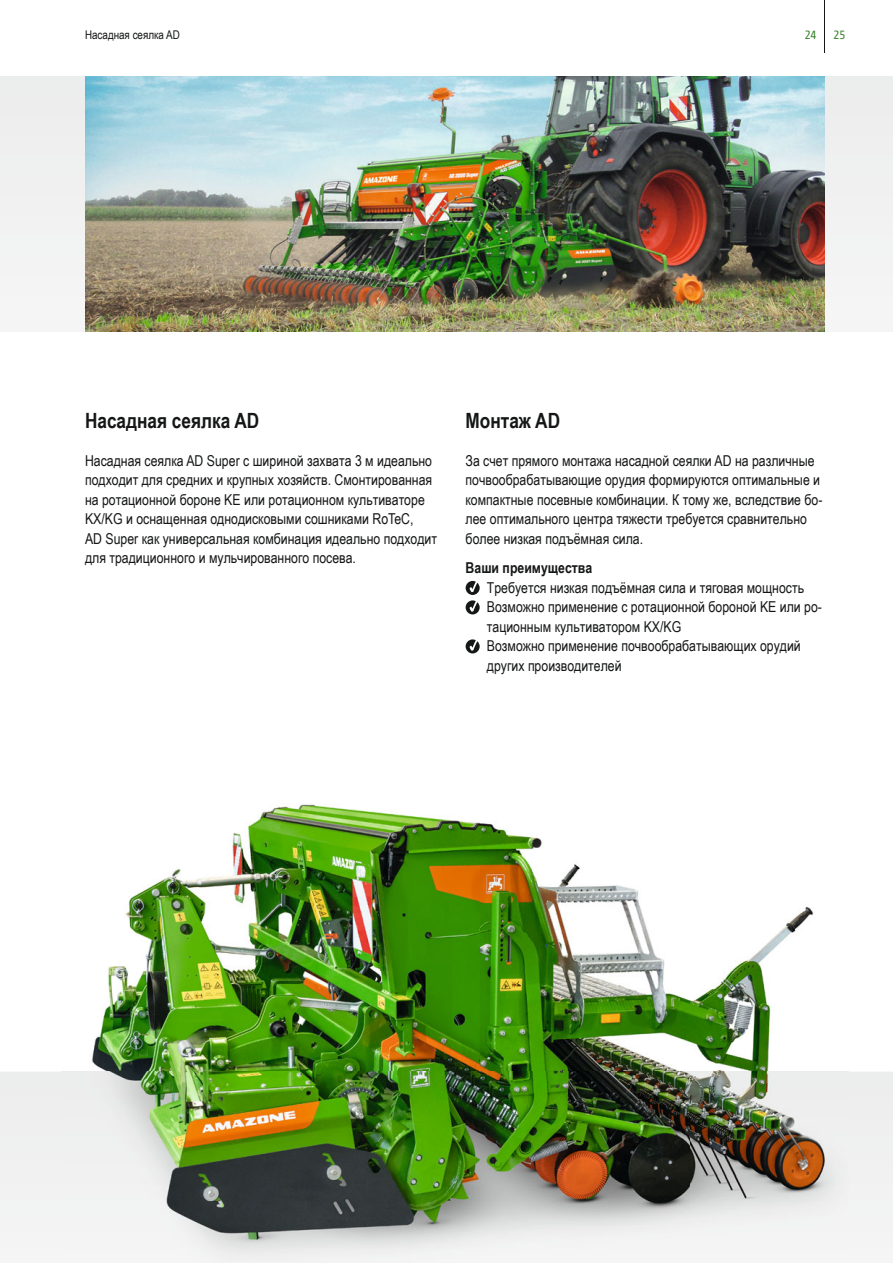
<style>
.page{position:relative;width:893px;height:1263px;background:#fff}
.page>*{position:absolute;margin:0;border:0;box-sizing:border-box;transform-origin:0 0}
.t1{font:700 21px "Arial Narrow";color:#151616}
.t2{font:15px/19.5px "Arial Narrow";color:#151616}
.t3{font:700 15px "Arial Narrow";color:#151616}
.t4{font:12px "Arial Narrow";color:#151616}
.t5{font:12px "Camingo Dos Pro S Cd";color:#38832b}
</style>
<div class="page">
<div style="left:0;top:77px;width:893px;height:255px;background:#f1f1f1"></div>
<div style="left:0;top:1071px;width:893px;height:179px;background:#f0f0f0"></div>
<img style="left:85px;top:77px;width:740px;height:255px">
<img style="left:62px;top:804px;width:786px;height:459px">
<hr style="left:825px;top:0;width:1px;height:53px;background:#151616">
<svg style="left:466px;top:581px;width:14px;height:33px"></svg>
<svg style="left:466px;top:639px;width:14px;height:14px"></svg>
<p class="t4" style="left:85px;top:27px;width:96px">Насадная сеялка AD</p>
<p class="t5" style="left:805px;top:28px;width:13px">24</p>
<p class="t5" style="left:833px;top:28px;width:13px">25</p>
<h1 class="t1" style="left:85px;top:408px;width:176px">Насадная сеялка AD</h1>
<p class="t2" style="left:85px;top:451px;width:354px">Насадная сеялка AD Super с шириной захвата 3 м идеально подходит для средних и крупных хозяйств. Смонтированная на ротационной бороне KE или ротационном культиваторе KX/KG и оснащенная однодисковыми сошниками RoTeC,<br>AD Super как универсальная комбинация идеально подходит для традиционного и мульчированного посева.</p>
<p class="t2" style="left:466px;top:451px;width:358px">За счет прямого монтажа насадной сеялки AD на различные почвообрабатывающие орудия формируются оптимальные и компактные посевные комбинации. К тому же, вследствие бо&shy;лее оптимального центра тяжести требуется сравнительно более низкая подъёмная сила.</p>
<h1 class="t1" style="left:466px;top:408px;width:96px">Монтаж AD</h1>
<p class="t3" style="left:466px;top:559px;width:128px">Ваши преимущества</p>
<p class="t2" style="left:487px;top:577px;width:337px">Требуется низкая подъёмная сила и тяговая мощность Возможно применение с ротационной бороной KE или ро&shy;тационным культиватором KX/KG<br>Возможно применение почвообрабатывающих орудий других производителей</p>
</div>
